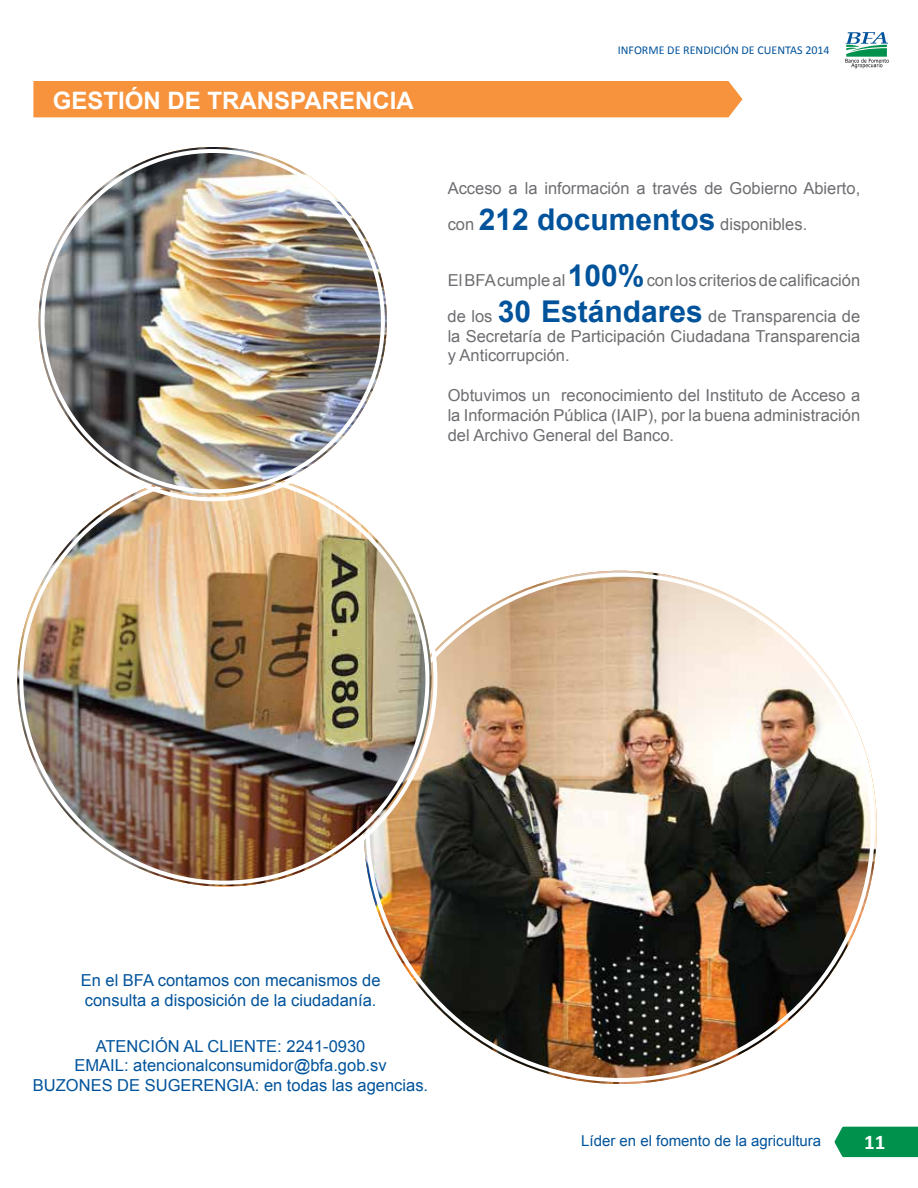
<style>
.page{position:relative;width:918px;height:1188px;background:#fff}
.page>*{position:absolute;margin:0;border:0;box-sizing:border-box;transform-origin:0 0}
.t1{font:700 24px "Arial";color:#fff}
.t2{font:700 21px "Calibri";color:#fff}
.t3{font:16.5px/19.8px "Arial";color:#6d6e71}
.t4{font:16.5px/19.8px "Arial";color:#00539b}
.t5{font:15px "Arial";color:#00539b}
.t6{font:12px "Calibri";color:#00539b}
.s1{font-weight:700;font-size:30px;color:#00539b}
</style>
<div class="page">
<svg style="left:834px;top:1126px;width:84px;height:32px;background:#199b5e"></svg>
<svg style="left:845px;top:32px;width:44px;height:37px"></svg>
<div style="left:33px;top:81px;width:709px;height:36px;background:#f7933d"></div>
<img style="left:364px;top:571px;width:513px;height:513px;border-radius:257px">
<img style="left:17px;top:475px;width:414px;height:411px">
<img style="left:39px;top:147px;width:348px;height:348px;border-radius:173px">
<h1 class="t1" style="left:53px;top:84px;width:362px">GESTIÓN DE TRANSPARENCIA</h1>
<p class="t6" style="left:618px;top:43px;width:213px">INFORME DE RENDICIÓN DE CUENTAS 2014</p>
<p class="t3" style="left:448px;top:170px;width:414px;line-height:36px">Acceso a la información a través de Gobierno Abierto, con <span class="s1">212 documentos</span> disponibles.</p>
<p class="t3" style="left:448px;top:262px;width:414px;line-height:36px">El BFA cumple al <span class="s1">100%</span> con los criterios de calificación de los <span class="s1">30 Estándares</span> de Transparencia de</p>
<p class="t3" style="left:448px;top:326px;width:414px">la Secretaría de Participación Ciudadana Transparencia y Anticorrupción.</p>
<p class="t3" style="left:448px;top:385px;width:414px;text-align:justify">Obtuvimos un reconocimiento del Instituto de Acceso a la Información Pública (IAIP), por la buena administración del Archivo General del Banco.</p>
<p class="t4" style="left:81px;top:971px;width:301px">En el BFA contamos con mecanismos de consulta a disposición de la ciudadanía.</p>
<p class="t4" style="left:33px;top:1036px;width:397px;text-align:center">ATENCIÓN AL CLIENTE: 2241-0930<br>EMAIL: atencionalconsumidor@bfa.gob.sv<br>BUZONES DE SUGERENGIA: en todas las agencias.</p>
<p class="t5" style="left:581px;top:1131px;width:242px">Líder en el fomento de la agricultura</p>
<p class="t2" style="left:864px;top:1129px;width:23px">11</p>
</div>
